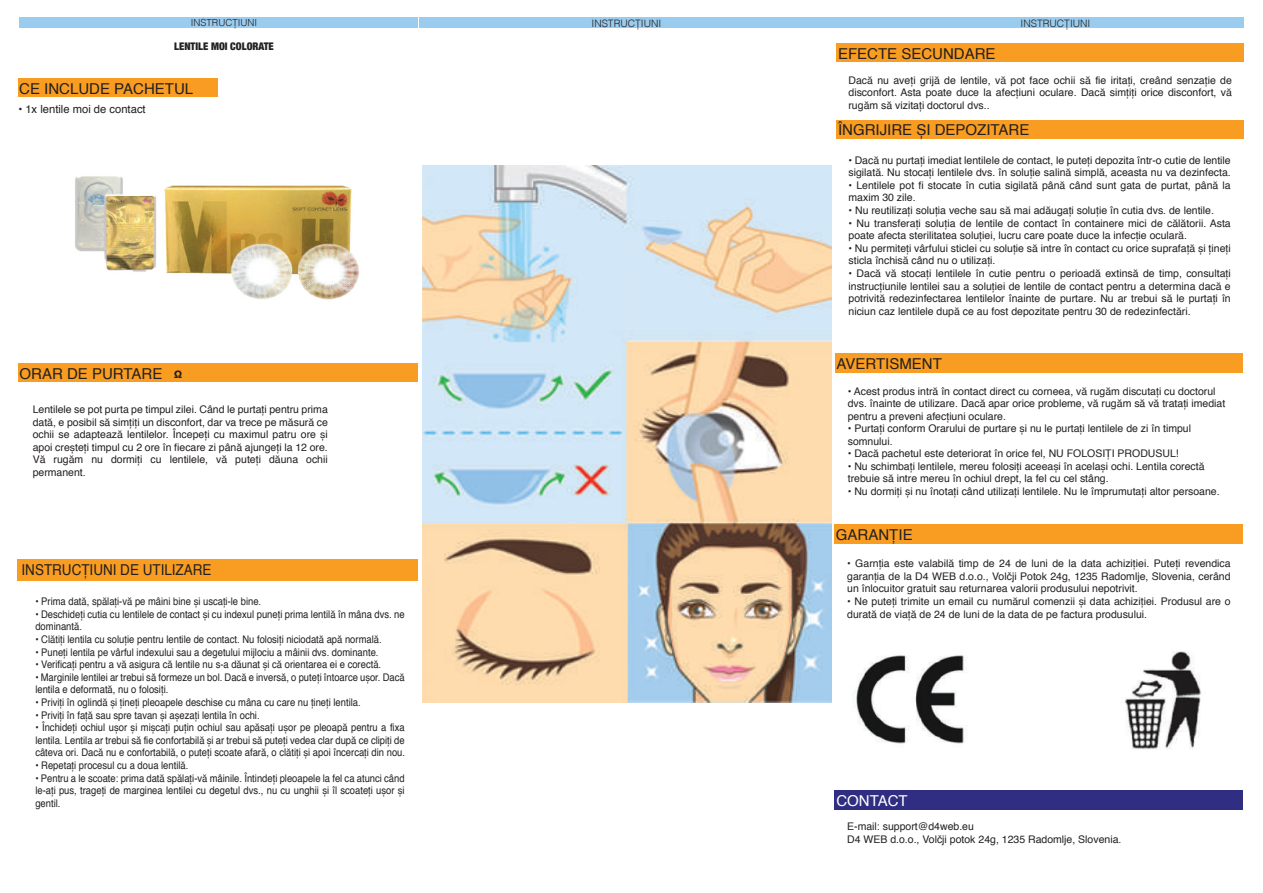
<style>
.page{position:relative;width:1263px;height:893px;background:#fff}
.page>*{position:absolute;margin:0;border:0;box-sizing:border-box;transform-origin:0 0}
.t1{font:15px "Helvetica";color:#231f20}
.t2{font:15px "Helvetica";color:#231f20;scale:.9 1}
.t3{font:15px "Helvetica";color:#fff}
.t4{font:11.25px "Helvetica";color:#231f20}
.t5{font:10.5px/12.6px "Helvetica";color:#231f20}
.t6{font:10.5px/12.6px "Helvetica";color:#231f20;scale:.9 1}
.t7{font:900 condensed 10.5px "Helvetica Neue";color:#231f20}
.t8{font:300 10.2px "Helvetica";color:#231f20}
.t9{font:300 9.75px "Helvetica";color:#231f20}
</style>
<div class="page">
<div style="left:19px;top:78px;width:199px;height:19px;background:#f89c22"></div>
<div style="left:19px;top:363px;width:399px;height:19px;background:#f89c22"></div>
<div style="left:19px;top:17px;width:399px;height:11px;background:#9ce"></div>
<div style="left:419px;top:17px;width:417px;height:11px;background:#9ce"></div>
<div style="left:18px;top:560px;width:400px;height:21px;background:#f89c22"></div>
<div style="left:836px;top:18px;width:408px;height:10px;background:#9ce"></div>
<div style="left:837px;top:120px;width:407px;height:19px;background:#f89c22"></div>
<div style="left:836px;top:43px;width:408px;height:19px;background:#f89c22"></div>
<div style="left:835px;top:354px;width:407px;height:19px;background:#f89c22"></div>
<div style="left:834px;top:525px;width:408px;height:19px;background:#f89c22"></div>
<div style="left:834px;top:791px;width:408px;height:19px;background:#2f2e82"></div>
<img style="left:1124px;top:651px;width:78px;height:99px">
<img style="left:855px;top:655px;width:112px;height:89px">
<img style="left:423px;top:165px;width:408px;height:537px">
<img style="left:75px;top:176px;width:284px;height:124px">
<p class="t9" style="left:191px;top:14px;width:68px">INSTRUCȚIUNI</p>
<p class="t7" style="left:174px;top:38px;width:101px">LENTILE MOI COLORATE</p>
<h1 class="t1" style="left:19px;top:77px;width:175px">CE INCLUDE PACHETUL</h1>
<p class="t4" style="left:18px;top:100px;width:129px">• 1x lentile moi de contact</p>
<h1 class="t1" style="left:20px;top:362px;width:144px">ORAR DE PURTARE</h1>
<p class="t5" style="left:33px;top:403px;width:297px;text-align:justify">Lentilele se pot purta pe timpul zilei. Când le purtați pentru prima dată, e posibil să simțiți un disconfort, dar va trece pe măsură ce ochii se adaptează lentilelor. Începeți cu maximul patru ore și apoi creșteți timpul cu 2 ore în fiecare zi până ajungeți la 12 ore.<br>Vă rugăm nu dormiți cu lentilele, vă puteți dăuna ochii permanent.</p>
<p class="t7" style="left:174px;top:365px;width:9px">Ω</p>
<h1 class="t2" style="left:22px;top:558px;width:213px">INSTRUCȚIUNI DE UTILIZARE</h1>
<p class="t6" style="left:35px;top:596px;width:252px">• Prima dată, spălați-vă pe mâini bine și uscați-le bine.</p>
<p class="t6" style="left:35px;top:608px;width:412px">• Deschideți cutia cu lentilele de contact și cu indexul puneți prima lentilă în mâna dvs. ne dominantă.</p>
<p class="t6" style="left:35px;top:633px;width:386px">• Clătiți lentila cu soluție pentru lentile de contact. Nu folosiți niciodată apă normală.</p>
<p class="t6" style="left:35px;top:646px;width:383px">• Puneți lentila pe vârful indexului sau a degetului mijlociu a mâinii dvs. dominante.</p>
<p class="t6" style="left:35px;top:659px;width:386px">• Verificați pentru a vă asigura că lentile nu s-a dăunat și că orientarea ei e corectă.</p>
<p class="t6" style="left:35px;top:671px;width:412px">• Marginile lentilei ar trebui să formeze un bol. Dacă e inversă, o puteți întoarce ușor. Dacă lentila e deformată, nu o folosiți.</p>
<p class="t6" style="left:35px;top:696px;width:363px">• Priviți în oglindă și țineți pleoapele deschise cu mâna cu care nu țineți lentila.</p>
<p class="t6" style="left:35px;top:709px;width:251px">• Priviți în față sau spre tavan și așezați lentila în ochi.</p>
<p class="t6" style="left:35px;top:722px;width:412px;text-align:justify">• Închideți ochiul ușor și mișcați puțin ochiul sau apăsați ușor pe pleoapă pentru a fixa lentila. Lentila ar trebui să fie confortabilă și ar trebui să puteți vedea clar după ce clipiți de câteva ori. Dacă nu e confortabilă, o puteți scoate afară, o clătiți și apoi încercați din nou.</p>
<p class="t6" style="left:35px;top:759px;width:172px">• Repetați procesul cu a doua lentilă.</p>
<p class="t6" style="left:35px;top:772px;width:412px;text-align:justify">• Pentru a le scoate: prima dată spălați-vă mâinile. Întindeți pleoapele la fel ca atunci când le-ați pus, trageți de marginea lentilei cu degetul dvs., nu cu unghii și îl scoateți ușor și gentil.</p>
<p class="t8" style="left:591px;top:14px;width:71px">INSTRUCȚIUNI</p>
<p class="t8" style="left:1020px;top:15px;width:71px">INSTRUCȚIUNI</p>
<h1 class="t1" style="left:838px;top:42px;width:159px">EFECTE SECUNDARE</h1>
<p class="t5" style="left:848px;top:74px;width:385px;text-align:justify">Dacă nu aveți grijă de lentile, vă pot face ochii să fie iritați, creând senzație de disconfort. Asta poate duce la afecțiuni oculare. Dacă simțiți orice disconfort, vă rugăm să vizitați doctorul dvs..</p>
<h1 class="t1" style="left:838px;top:118px;width:193px">ÎNGRIJIRE ȘI DEPOZITARE</h1>
<p class="t5" style="left:848px;top:154px;width:384px">• Dacă nu purtați imediat lentilele de contact, le puteți depozita într-o cutie de lentile sigilată. Nu stocați lentilele dvs. în soluție salină simplă, aceasta nu va dezinfecta.</p>
<p class="t5" style="left:848px;top:179px;width:384px">• Lentilele pot fi stocate în cutia sigilată până când sunt gata de purtat, până la maxim 30 zile.</p>
<p class="t5" style="left:848px;top:204px;width:367px">• Nu reutilizați soluția veche sau să mai adăugați soluție în cutia dvs. de lentile.</p>
<p class="t5" style="left:848px;top:217px;width:384px">• Nu transferați soluția de lentile de contact în containere mici de călătorii. Asta poate afecta sterilitatea soluției, lucru care poate duce la infecție oculară.</p>
<p class="t5" style="left:848px;top:242px;width:384px">• Nu permiteți vârfului sticlei cu soluție să intre în contact cu orice suprafață și țineți sticla închisă când nu o utilizați.</p>
<p class="t5" style="left:848px;top:267px;width:384px;text-align:justify">• Dacă vă stocați lentilele în cutie pentru o perioadă extinsă de timp, consultați instrucțiunile lentilei sau a soluției de lentile de contact pentru a determina dacă e potrivită redezinfectarea lentilelor înainte de purtare. Nu ar trebui să le purtați în niciun caz lentilele după ce au fost depozitate pentru 30 de redezinfectări.</p>
<h1 class="t1" style="left:836px;top:352px;width:107px">AVERTISMENT</h1>
<p class="t5" style="left:848px;top:385px;width:379px">• Acest produs intră în contact direct cu corneea, vă rugăm discutați cu doctorul dvs. înainte de utilizare. Dacă apar orice probleme, vă rugăm să vă tratați imediat pentru a preveni afecțiuni oculare.</p>
<p class="t5" style="left:848px;top:423px;width:345px">• Purtați conform Orarului de purtare și nu le purtați lentilele de zi în timpul somnului.</p>
<p class="t5" style="left:848px;top:447px;width:333px">• Dacă pachetul este deteriorat în orice fel, NU FOLOSIȚI PRODUSUL!</p>
<p class="t5" style="left:848px;top:460px;width:358px">• Nu schimbați lentilele, mereu folosiți aceeași în același ochi. Lentila corectă trebuie să intre mereu în ochiul drept, la fel cu cel stâng.</p>
<p class="t5" style="left:848px;top:485px;width:373px">• Nu dormiți și nu înotați când utilizați lentilele. Nu le împrumutați altor persoane.</p>
<h1 class="t1" style="left:836px;top:523px;width:78px">GARANȚIE</h1>
<p class="t5" style="left:847px;top:557px;width:385px;text-align:justify">• Garnția este valabilă timp de 24 de luni de la data achiziției. Puteți revendica garanția de la D4 WEB d.o.o., Volčji Potok 24g, 1235 Radomlje, Slovenia, cerând un înlocuitor gratuit sau returnarea valorii produsului nepotrivit.</p>
<p class="t5" style="left:847px;top:595px;width:385px">• Ne puteți trimite un email cu numărul comenzii și data achiziției. Produsul are o durată de viață de 24 de luni de la data de pe factura produsului.</p>
<h1 class="t3" style="left:836px;top:789px;width:73px">CONTACT</h1>
<p class="t5" style="left:847px;top:821px;width:276px">E-mail: support@d4web.eu<br>D4 WEB d.o.o., Volčji potok 24g, 1235 Radomlje, Slovenia.</p>
</div>
